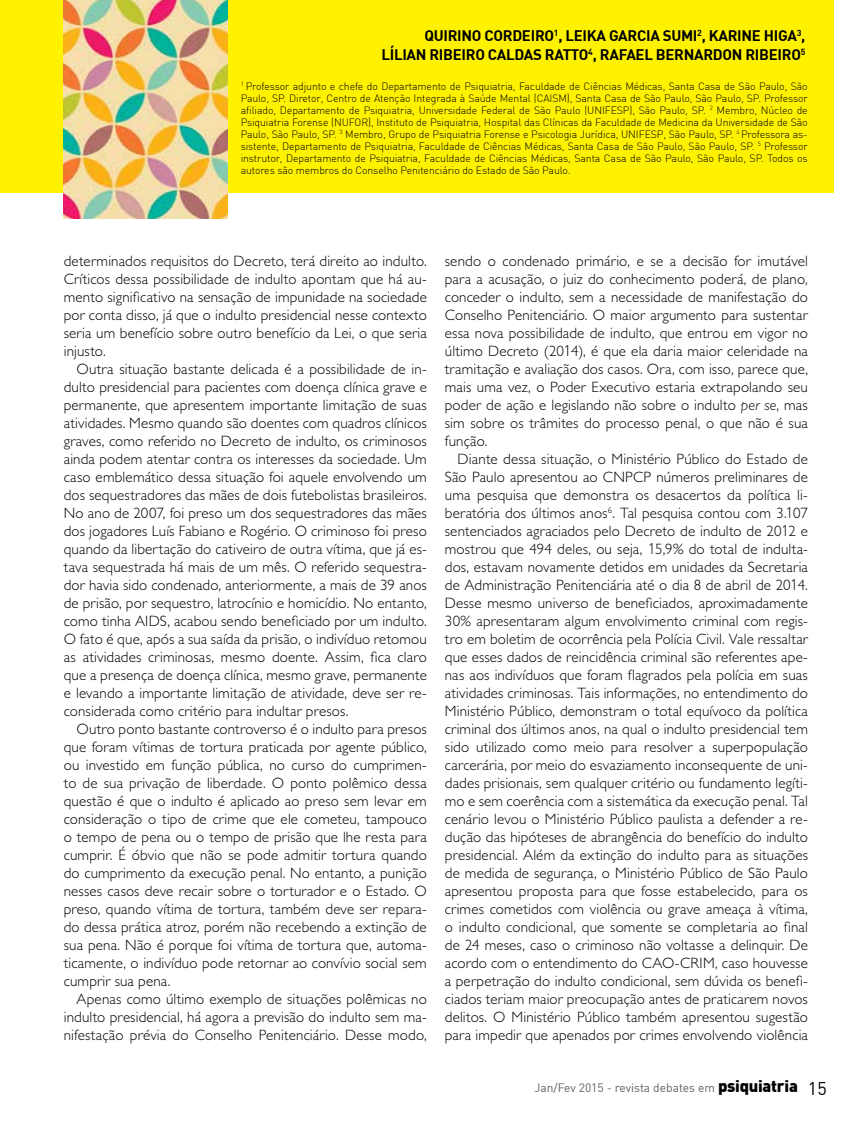
<style>
.page{position:relative;width:859px;height:1132px;background:#fff}
.page>*{position:absolute;margin:0;border:0;box-sizing:border-box;transform-origin:0 0}
.t1{font:300 15px/18px "Gill Sans Std";letter-spacing:.01em;color:#000;text-align:justify}
.t2{font:700 15px/19.5px "DIN";letter-spacing:-.02em;color:#000;text-align:right}
.t3{font:12px "DIN";color:#616264}
.t4{font:300 10.5px/12px "DIN";letter-spacing:-.01em;color:#000;text-align:justify}
.s1{font-family:"DIN"}
.s2{font-style:italic}
.s3{font-weight:900;font-size:16.5px;color:#000}
.s4{font-size:18px;color:#000}
</style>
<div class="page">
<div style="left:0;top:0;width:833px;height:192px;background:#fff200"></div>
<img style="left:64px;top:0;width:164px;height:218px">
<p class="t2" style="left:381px;top:26px;width:425px">QUIRINO CORDEIRO<sup>1</sup>, LEIKA GARCIA SUMI<sup>2</sup>, KARINE HIGA<sup>3</sup>,<br>LÍLIAN RIBEIRO CALDAS RATTO<sup>4</sup>, RAFAEL BERNARDON RIBEIRO<sup>5</sup></p>
<p class="t4" style="left:241px;top:81px;width:569px"><sup>1</sup> Professor adjunto e chefe do Departamento de Psiquiatria, Faculdade de Ciências Médicas, Santa Casa de São Paulo, São Paulo, SP. Diretor, Centro de Atenção Integrada à Saúde Mental (CAISM), Santa Casa de São Paulo, São Paulo, SP. Professor afiliado, Departamento de Psiquiatria, Universidade Federal de São Paulo (UNIFESP), São Paulo, SP. <sup>2</sup> Membro, Núcleo de Psiquiatria Forense (NUFOR), Instituto de Psiquiatria, Hospital das Clínicas da Faculdade de Medicina da Universidade de São Paulo, São Paulo, SP. <sup>3</sup> Membro, Grupo de Psiquiatria Forense e Psicologia Jurídica, UNIFESP, São Paulo, SP. <sup>4</sup> Professora as&shy;sistente, Departamento de Psiquiatria, Faculdade de Ciências Médicas, Santa Casa de São Paulo, São Paulo, SP. <sup>5</sup> Professor instrutor, Departamento de Psiquiatria, Faculdade de Ciências Médicas, Santa Casa de São Paulo, São Paulo, SP. Todos os autores são membros do Conselho Penitenciário do Estado de São Paulo.</p>
<p class="t1" style="left:64px;top:251px;width:365px">determinados requisitos do Decreto, terá direito ao indulto.<br>Críticos dessa possibilidade de indulto apontam que há au&shy;mento significativo na sensação de impunidade na sociedade por conta disso, já que o indulto presidencial nesse contexto seria um benefício sobre outro benefício da Lei, o que seria injusto.</p>
<p class="t1" style="left:64px;top:359px;width:365px;text-indent:13px">Outra situação bastante delicada é a possibilidade de in&shy;dulto presidencial para pacientes com doença clínica grave e permanente, que apresentem importante limitação de suas atividades. Mesmo quando são doentes com quadros clínicos graves, como referido no Decreto de indulto, os criminosos ainda podem atentar contra os interesses da sociedade. Um caso emblemático dessa situação foi aquele envolvendo um dos sequestradores das mães de dois futebolistas brasileiros.<br>No ano de 2007, foi preso um dos sequestradores das mães dos jogadores Luís Fabiano e Rogério. O criminoso foi preso quando da libertação do cativeiro de outra vítima, que já es&shy;tava sequestrada há mais de um mês. O referido sequestra&shy;dor havia sido condenado, anteriormente, a mais de 39 anos de prisão, por sequestro, latrocínio e homicídio. No entanto, como tinha AIDS, acabou sendo beneficiado por um indulto.<br>O fato é que, após a sua saída da prisão, o indivíduo retomou as atividades criminosas, mesmo doente. Assim, fica claro que a presença de doença clínica, mesmo grave, permanente e levando a importante limitação de atividade, deve ser re&shy;considerada como critério para indultar presos.</p>
<p class="t1" style="left:64px;top:719px;width:365px;text-indent:13px">Outro ponto bastante controverso é o indulto para presos que foram vítimas de tortura praticada por agente público, ou investido em função pública, no curso do cumprimen&shy;to de sua privação de liberdade. O ponto polêmico dessa questão é que o indulto é aplicado ao preso sem levar em consideração o tipo de crime que ele cometeu, tampouco o tempo de pena ou o tempo de prisão que lhe resta para cumprir. É óbvio que não se pode admitir tortura quando do cumprimento da execução penal. No entanto, a punição nesses casos deve recair sobre o torturador e o Estado. O preso, quando vítima de tortura, também deve ser repara&shy;do dessa prática atroz, porém não recebendo a extinção de sua pena. Não é porque foi vítima de tortura que, automa&shy;ticamente, o indivíduo pode retornar ao convívio social sem cumprir sua pena.</p>
<p class="t1" style="left:64px;top:989px;width:365px;text-indent:13px">Apenas como último exemplo de situações polêmicas no indulto presidencial, há agora a previsão do indulto sem ma&shy;nifestação prévia do Conselho Penitenciário. Desse modo,</p>
<p class="t1" style="left:445px;top:251px;width:365px">sendo o condenado primário, e se a decisão for imutável para a acusação, o juiz do conhecimento poderá, de plano, conceder o indulto, sem a necessidade de manifestação do Conselho Penitenciário. O maior argumento para sustentar essa nova possibilidade de indulto, que entrou em vigor no último Decreto (20<span class="s1">1</span>4), é que ela daria maior celeridade na tramitação e avaliação dos casos. Ora, com isso, parece que, mais uma vez, o Poder Executivo estaria extrapolando seu poder de ação e legislando não sobre o indulto <span class="s2">per se</span>, mas sim sobre os trâmites do processo penal, o que não é sua função.</p>
<p class="t1" style="left:445px;top:449px;width:365px;text-indent:13px">Diante dessa situação, o Ministério Público do Estado de São Paulo apresentou ao CNPCP números preliminares de uma pesquisa que demonstra os desacertos da política li&shy;beratória dos últimos anos<sup>6</sup>. Tal pesquisa contou com 3.<span class="s1">1</span>07 sentenciados agraciados pelo Decreto de indulto de 20<span class="s1">1</span>2 e mostrou que 494 deles, ou seja, <span class="s1">1</span>5,9% do total de indulta&shy;dos, estavam novamente detidos em unidades da Secretaria de Administração Penitenciária até o dia 8 de abril de 20<span class="s1">1</span>4.<br>Desse mesmo universo de beneficiados, aproximadamente 30% apresentaram algum envolvimento criminal com regis&shy;tro em boletim de ocorrência pela Polícia Civil. Vale ressaltar que esses dados de reincidência criminal são referentes ape&shy;nas aos indivíduos que foram flagrados pela polícia em suas atividades criminosas. Tais informações, no entendimento do Ministério Público, demonstram o total equívoco da política criminal dos últimos anos, na qual o indulto presidencial tem sido utilizado como meio para resolver a superpopulação carcerária, por meio do esvaziamento inconsequente de uni&shy;dades prisionais, sem qualquer critério ou fundamento legíti&shy;mo e sem coerência com a sistemática da execução penal. Tal cenário levou o Ministério Público paulista a defender a re&shy;dução das hipóteses de abrangência do benefício do indulto presidencial. Além da extinção do indulto para as situações de medida de segurança, o Ministério Público de São Paulo apresentou proposta para que fosse estabelecido, para os crimes cometidos com violência ou grave ameaça à vítima, o indulto condicional, que somente se completaria ao final de 24 meses, caso o criminoso não voltasse a delinquir. De acordo com o entendimento do CAO-CRIM, caso houvesse a perpetração do indulto condicional, sem dúvida os benefi&shy;ciados teriam maior preocupação antes de praticarem novos delitos. O Ministério Público também apresentou sugestão para impedir que apenados por crimes envolvendo violência</p>
<p class="t3" style="left:534px;top:1082px;width:294px">Jan/Fev 2015 - revista debates em <span class="s3">psiquiatria</span> <span class="s4">15</span></p>
</div>
